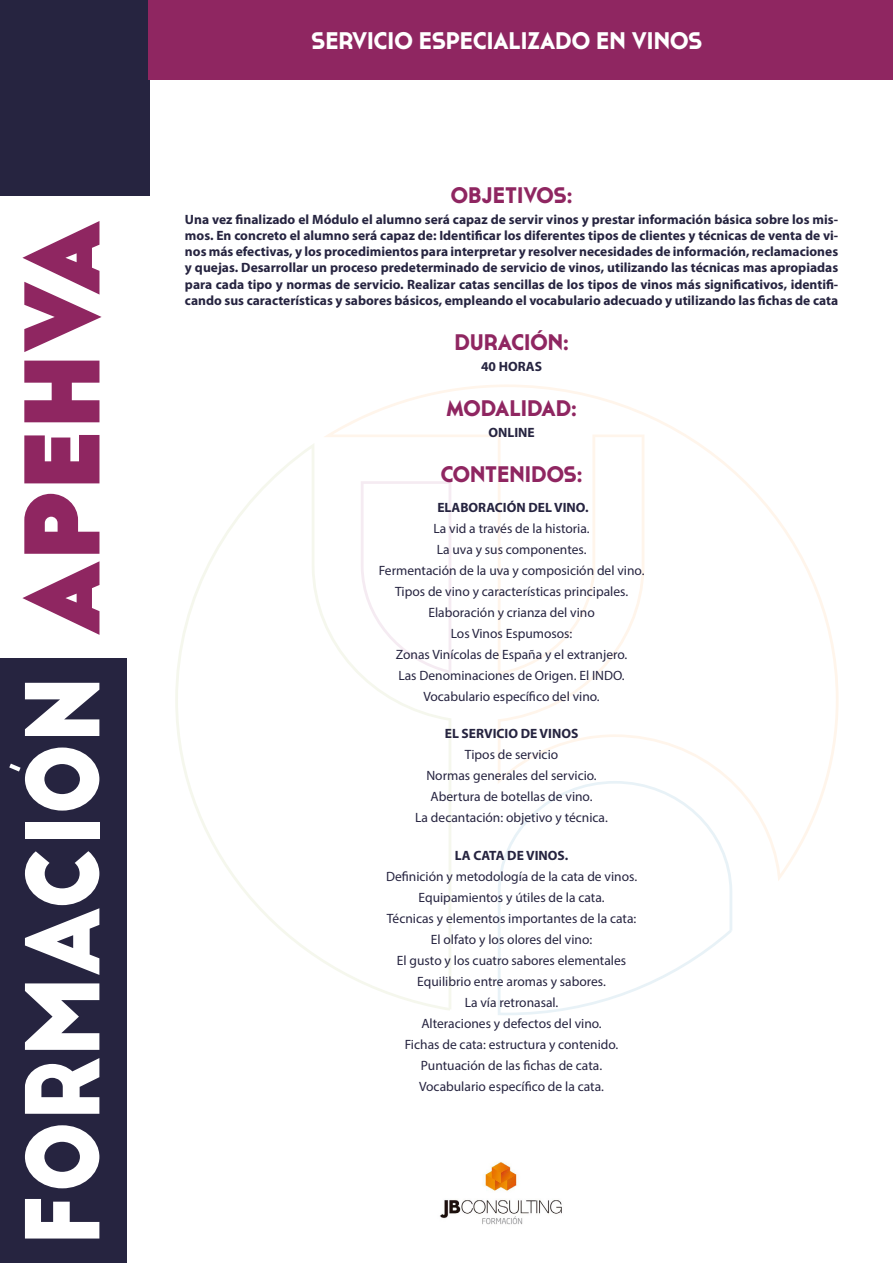
<style>
.page{position:relative;width:893px;height:1263px;background:#fff}
.page>*{position:absolute;margin:0;border:0;box-sizing:border-box;transform-origin:0 0}
.t1{font:700 24px "Cassannet";color:#fff}
.t2{font:700 22.5px "Cassannet";color:#8f2661}
.t3{font:13.5px/21px "Myriad Pro";color:#262440;text-align:center}
.t4{font:700 13.5px/16.2px "Myriad Pro";color:#262440;text-align:justify}
</style>
<div class="page">
<div style="left:0;top:0;width:150px;height:196px;background:#262440"></div>
<svg style="left:324px;top:384px;width:515px;height:497px"></svg>
<svg style="left:175px;top:443px;width:276px;height:567px"></svg>
<svg style="left:498px;top:781px;width:234px;height:234px"></svg>
<div style="left:0;top:658px;width:127px;height:605px;background:#262440"></div>
<svg style="left:25px;top:1199px;width:74px;height:39px"></svg>
<svg style="left:25px;top:1125px;width:74px;height:63px"></svg>
<svg style="left:25px;top:1058px;width:74px;height:56px"></svg>
<svg style="left:25px;top:983px;width:74px;height:67px"></svg>
<svg style="left:25px;top:851px;width:74px;height:124px"></svg>
<div style="left:25px;top:822px;width:74px;height:17px;background:#fff"></div>
<svg style="left:25px;top:683px;width:74px;height:53px"></svg>
<svg style="left:9px;top:747px;width:90px;height:63px"></svg>
<svg style="left:22px;top:561px;width:77px;height:74px"></svg>
<svg style="left:24px;top:494px;width:75px;height:60px"></svg>
<svg style="left:24px;top:435px;width:75px;height:48px;background:#9d4275"></svg>
<svg style="left:24px;top:361px;width:75px;height:61px"></svg>
<svg style="left:22px;top:221px;width:80px;height:131px"></svg>
<div style="left:149px;top:0;width:744px;height:79px;background:#8f2661"></div>
<img style="left:440px;top:1162px;width:122px;height:63px">
<h1 class="t1" style="left:312px;top:26px;width:392px">SERVICIO ESPECIALIZADO EN VINOS</h1>
<h2 class="t2" style="left:451px;top:181px;width:123px">OBJETIVOS:</h2>
<p class="t4" style="left:185px;top:211px;width:655px">Una vez finalizado el Módulo el alumno será capaz de servir vinos y prestar información básica sobre los mis&shy;mos. En concreto el alumno será capaz de: Identificar los diferentes tipos de clientes y técnicas de venta de vi&shy;nos más efectivas, y los procedimientos para interpretar y resolver necesidades de información, reclamaciones y quejas. Desarrollar un proceso predeterminado de servicio de vinos, utilizando las técnicas mas apropiadas para cada tipo y normas de servicio. Realizar catas sencillas de los tipos de vinos más significativos, identifi&shy;cando sus características y sabores básicos, empleando el vocabulario adecuado y utilizando las fichas de cata</p>
<h2 class="t2" style="left:454px;top:328px;width:116px">DURACIÓN:</h2>
<p class="t4" style="left:481px;top:358px;width:62px">40 HORAS</p>
<h2 class="t2" style="left:446px;top:394px;width:132px">MODALIDAD:</h2>
<p class="t4" style="left:488px;top:424px;width:48px">ONLINE</p>
<h2 class="t2" style="left:441px;top:460px;width:143px">CONTENIDOS:</h2>
<p class="t4" style="left:437px;top:499px;width:153px">ELABORACIÓN DEL VINO.</p>
<p class="t3" style="left:379px;top:517px;width:267px">La vid a través de la historia.<br>La uva y sus componentes.<br>Fermentación de la uva y composición del vino.<br>Tipos de vino y características principales.<br>Elaboración y crianza del vino<br>Los Vinos Espumosos:<br>Zonas Vinícolas de España y el extranjero.<br>Las Denominaciones de Origen. El INDO.<br>Vocabulario específico del vino.</p>
<p class="t4" style="left:445px;top:725px;width:135px">EL SERVICIO DE VINOS</p>
<p class="t3" style="left:415px;top:744px;width:194px">Tipos de servicio<br>Normas generales del servicio.<br>Abertura de botellas de vino.<br>La decantación: objetivo y técnica.</p>
<p class="t4" style="left:455px;top:847px;width:115px">LA CATA DE VINOS.</p>
<p class="t3" style="left:386px;top:866px;width:253px">Definición y metodología de la cata de vinos.<br>Equipamientos y útiles de la cata.<br>Técnicas y elementos importantes de la cata:<br>El olfato y los olores del vino:<br>El gusto y los cuatro sabores elementales Equilibrio entre aromas y sabores.<br>La vía retronasal.<br>Alteraciones y defectos del vino.<br>Fichas de cata: estructura y contenido.<br>Puntuación de las fichas de cata.<br>Vocabulario específico de la cata.</p>
</div>
